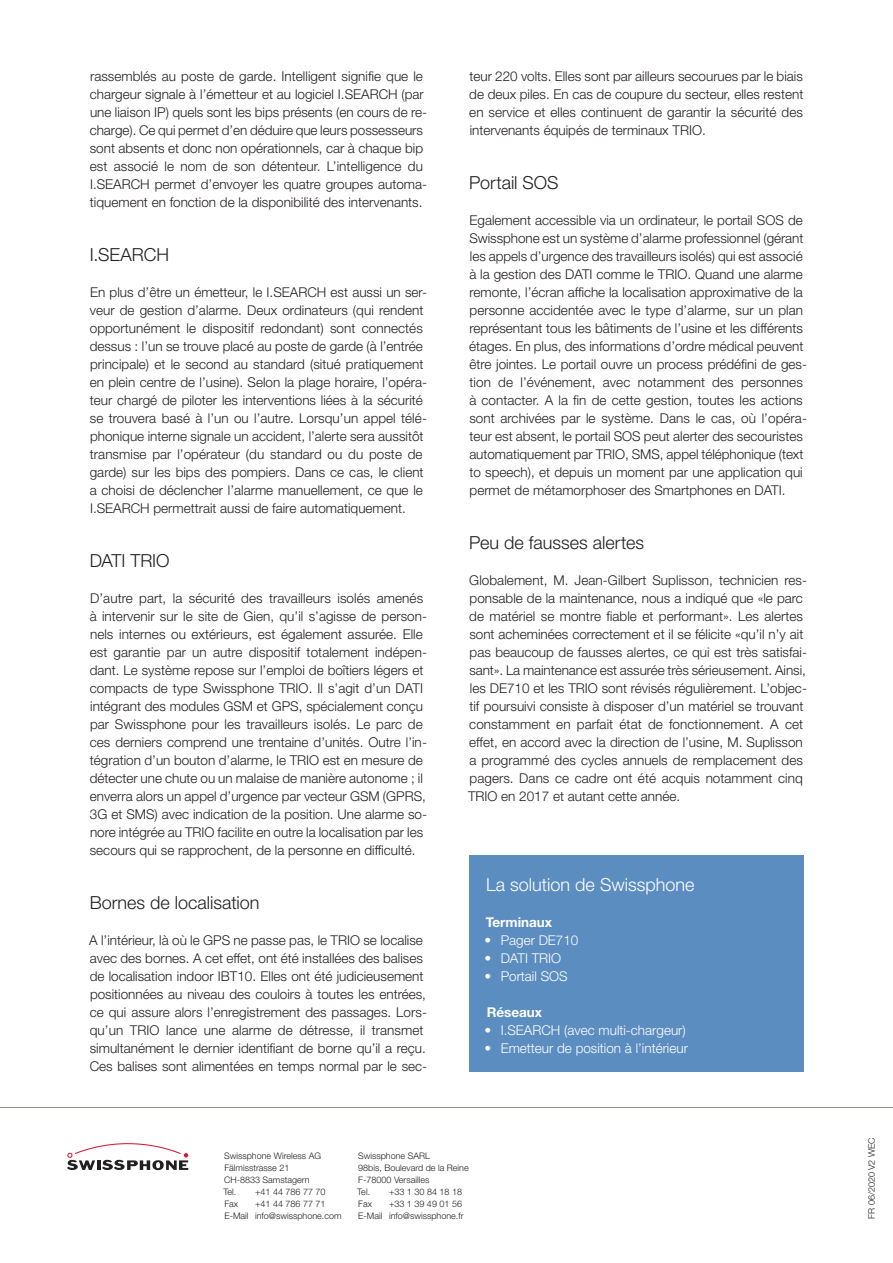
<style>
.page{position:relative;width:893px;height:1263px;background:#fff}
.page>*{position:absolute;margin:0;border:0;box-sizing:border-box;transform-origin:0 0}
.Subhead_12pt{font:300 18px "Helvetica Neue LT Std";color:#231f20}
.Lauftext__Blocksatz{font:300 18px "Helvetica Neue LT Std";color:#fff}
.Lauftext__Blocksatz-2{font:300 13.5px/18px "Helvetica Neue LT Std";color:#231f20}
.Lauftext__Blocksatz-3{font:300 13.5px "Helvetica Neue LT Std";color:#fff}
.Lauftext__Blocksatz-4{font:700 13.5px "Helvetica Neue LT Std";color:#fff}
.Copy_links_9pt{font:300 9px "Helvetica Neue LT Std";color:#231f20}
</style>
<div class="page">
<svg style="left:67px;top:1143px;width:121px;height:27px"></svg>
<hr style="left:0;top:1107px;width:893px;height:1px;background:#94948b">
<div style="left:469px;top:855px;width:335px;height:216px;background:#5c8dc0"></div>
<p class="Lauftext__Blocksatz-2" style="left:90px;top:67px;width:339px">rassemblés au poste de garde. Intelligent signifie que le chargeur signale à l’émetteur et au logiciel I.SEARCH (par une liaison IP) quels sont les bips présents (en cours de re&shy;charge). Ce qui permet d’en déduire que leurs possesseurs sont absents et donc non opérationnels, car à chaque bip est associé le nom de son détenteur. L’intelligence du I.SEARCH permet d’envoyer les quatre groupes automa&shy;tiquement en fonction de la disponibilité des intervenants.</p>
<p class="Subhead_12pt" style="left:90px;top:244px;width:81px">I.SEARCH</p>
<p class="Lauftext__Blocksatz-2" style="left:90px;top:283px;width:339px">En plus d’être un émetteur, le I.SEARCH est aussi un ser&shy;veur de gestion d’alarme. Deux ordinateurs (qui rendent opportunément le dispositif redondant) sont connectés dessus : l’un se trouve placé au poste de garde (à l’entrée principale) et le second au standard (situé pratiquement en plein centre de l’usine). Selon la plage horaire, l’opéra&shy;teur chargé de piloter les interventions liées à la sécurité se trouvera basé à l’un ou l’autre. Lorsqu’un appel télé&shy;phonique interne signale un accident, l’alerte sera aussitôt transmise par l’opérateur (du standard ou du poste de garde) sur les bips des pompiers. Dans ce cas, le client a choisi de déclencher l’alarme manuellement, ce que le I.SEARCH permettrait aussi de faire automatiquement.</p>
<p class="Subhead_12pt" style="left:90px;top:550px;width:81px">DATI TRIO</p>
<p class="Lauftext__Blocksatz-2" style="left:90px;top:589px;width:339px">D’autre part, la sécurité des travailleurs isolés amenés à intervenir sur le site de Gien, qu’il s’agisse de person&shy;nels internes ou extérieurs, est également assurée. Elle est garantie par un autre dispositif totalement indépen&shy;dant. Le système repose sur l’emploi de boîtiers légers et compacts de type Swissphone TRIO. Il s’agit d’un DATI intégrant des modules GSM et GPS, spécialement conçu par Swissphone pour les travailleurs isolés. Le parc de ces derniers comprend une trentaine d’unités. Outre l’in&shy;tégration d’un bouton d’alarme, le TRIO est en mesure de détecter une chute ou un malaise de manière autonome ; il enverra alors un appel d’urgence par vecteur GSM (GPRS, 3G et SMS) avec indication de la position. Une alarme so&shy;nore intégrée au TRIO facilite en outre la localisation par les secours qui se rapprochent, de la personne en difficulté.</p>
<p class="Subhead_12pt" style="left:90px;top:892px;width:171px">Bornes de localisation</p>
<p class="Lauftext__Blocksatz-2" style="left:89px;top:931px;width:339px">A l’intérieur, là où le GPS ne passe pas, le TRIO se localise avec des bornes. A cet effet, ont été installées des balises de localisation indoor IBT10. Elles ont été judicieusement positionnées au niveau des couloirs à toutes les entrées, ce qui assure alors l’enregistrement des passages. Lors&shy;qu’un TRIO lance une alarme de détresse, il transmet simultanément le dernier identifiant de borne qu’il a reçu.<br>Ces balises sont alimentées en temps normal par le sec-</p>
<p class="Lauftext__Blocksatz-2" style="left:469px;top:67px;width:336px;text-align:justify">teur 220 volts. Elles sont par ailleurs secourues par le biais de deux piles. En cas de coupure du secteur, elles restent en service et elles continuent de garantir la sécurité des intervenants équipés de terminaux TRIO.</p>
<p class="Subhead_12pt" style="left:469px;top:172px;width:91px">Portail SOS</p>
<p class="Lauftext__Blocksatz-2" style="left:469px;top:211px;width:339px">Egalement accessible via un ordinateur, le portail SOS de Swissphone est un système d’alarme professionnel (gérant les appels d’urgence des travailleurs isolés) qui est associé à la gestion des DATI comme le TRIO. Quand une alarme remonte, l’écran affiche la localisation approximative de la personne accidentée avec le type d’alarme, sur un plan représentant tous les bâtiments de l’usine et les différents étages. En plus, des informations d’ordre médical peuvent être jointes. Le portail ouvre un process prédéfini de ges&shy;tion de l’événement, avec notamment des personnes à contacter. A la fin de cette gestion, toutes les actions sont archivées par le système. Dans le cas, où l’opéra&shy;teur est absent, le portail SOS peut alerter des secouristes automatiquement par TRIO, SMS, appel téléphonique (text to speech), et depuis un moment par une application qui permet de métamorphoser des Smartphones en DATI.</p>
<p class="Subhead_12pt" style="left:469px;top:532px;width:176px">Peu de fausses alertes</p>
<p class="Lauftext__Blocksatz-2" style="left:468px;top:571px;width:340px">Globalement, M. Jean-Gilbert Suplisson, technicien res&shy;ponsable de la maintenance, nous a indiqué que «le parc de matériel se montre fiable et performant». Les alertes sont acheminées correctement et il se félicite «qu’il n’y ait pas beaucoup de fausses alertes, ce qui est très satisfai&shy;sant». La maintenance est assurée très sérieusement. Ainsi, les DE710 et les TRIO sont révisés régulièrement. L’objec&shy;tif poursuivi consiste à disposer d’un matériel se trouvant constamment en parfait état de fonctionnement. A cet effet, en accord avec la direction de l’usine, M. Suplisson a programmé des cycles annuels de remplacement des pagers. Dans ce cadre ont été acquis notamment cinq TRIO en 2017 et autant cette année.</p>
<p class="Lauftext__Blocksatz" style="left:486px;top:874px;width:210px">La solution de Swissphone</p>
<p class="Lauftext__Blocksatz-4" style="left:486px;top:914px;width:68px">Terminaux</p>
<p class="Lauftext__Blocksatz-3" style="left:484px;top:932px;width:96px">• Pager DE710</p>
<p class="Lauftext__Blocksatz-3" style="left:484px;top:950px;width:78px">• DATI TRIO</p>
<p class="Lauftext__Blocksatz-3" style="left:484px;top:968px;width:85px">• Portail SOS</p>
<p class="Lauftext__Blocksatz-4" style="left:487px;top:1004px;width:57px">Réseaux</p>
<p class="Lauftext__Blocksatz-3" style="left:484px;top:1022px;width:203px">• I.SEARCH (avec multi-chargeur)</p>
<p class="Lauftext__Blocksatz-3" style="left:484px;top:1040px;width:205px">• Emetteur de position à l’intérieur</p>
<p class="Copy_links_9pt" style="left:224px;top:1150px;width:98px">Swissphone Wireless AG</p>
<p class="Copy_links_9pt" style="left:224px;top:1162px;width:66px">Fälmisstrasse 21</p>
<p class="Copy_links_9pt" style="left:224px;top:1174px;width:87px">CH-8833 Samstagern</p>
<p class="Copy_links_9pt" style="left:223px;top:1186px;width:14px">Tel.</p>
<p class="Copy_links_9pt" style="left:255px;top:1186px;width:72px">+41 44 786 77 70</p>
<p class="Copy_links_9pt" style="left:224px;top:1198px;width:15px">Fax</p>
<p class="Copy_links_9pt" style="left:255px;top:1198px;width:72px">+41 44 786 77 71</p>
<p class="Copy_links_9pt" style="left:224px;top:1210px;width:119px">E-Mail info@swissphone.com</p>
<p class="Copy_links_9pt" style="left:358px;top:1150px;width:73px">Swissphone SARL</p>
<p class="Copy_links_9pt" style="left:358px;top:1162px;width:112px">98bis, Boulevard de la Reine</p>
<p class="Copy_links_9pt" style="left:358px;top:1174px;width:73px">F-78000 Versailles</p>
<p class="Copy_links_9pt" style="left:357px;top:1186px;width:14px">Tel.</p>
<p class="Copy_links_9pt" style="left:389px;top:1186px;width:74px">+33 1 30 84 18 18</p>
<p class="Copy_links_9pt" style="left:358px;top:1198px;width:15px">Fax</p>
<p class="Copy_links_9pt" style="left:389px;top:1198px;width:74px">+33 1 39 49 01 56</p>
<p class="Copy_links_9pt" style="left:358px;top:1210px;width:107px">E-Mail info@swissphone.fr</p>
<p class="Copy_links_9pt" style="left:866px;top:1219px;width:83px;rotate:-90deg">FR 06/2020 V2 WEC</p>
</div>
